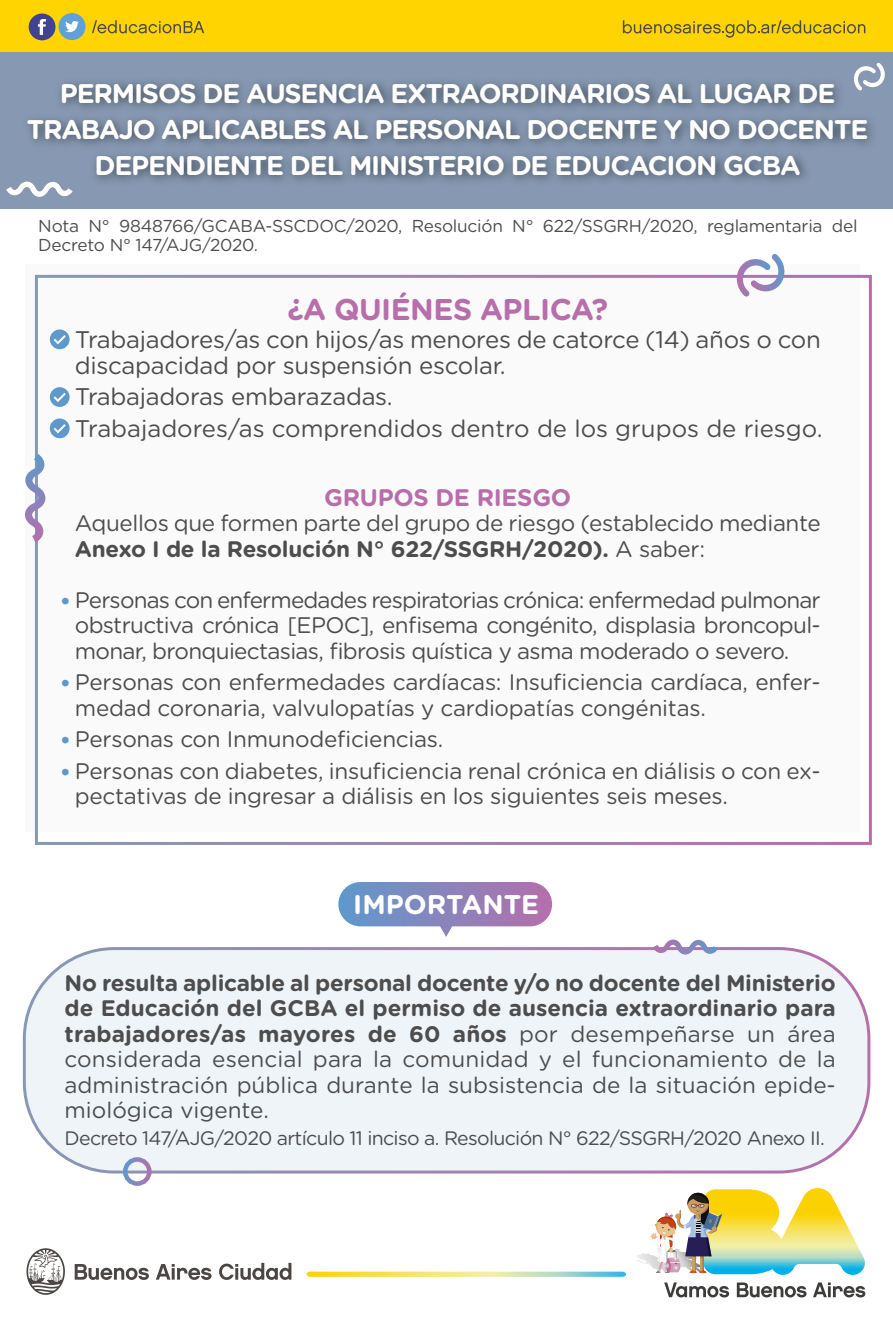
<style>
.page{position:relative;width:893px;height:1320px;background:#fff}
.page>*{position:absolute;margin:0;border:0;box-sizing:border-box;transform-origin:0 0}
.t1{font:700 30px "Gotham Rounded";letter-spacing:-.02em;color:#b76eab}
.t2{font:700 27px/36px "Gotham Rounded";letter-spacing:-.045em;color:#fff;text-align:center}
.t3{font:700 27px "Gotham Rounded";color:#fff}
.t4{font:24px/25.5px "Gotham Rounded";letter-spacing:-.01em;color:#4d4d4d}
.t5{font:700 24px "Gotham Rounded";letter-spacing:-.01em;color:#b76eab}
.t6{font:22.5px/25.5px "Gotham Rounded";letter-spacing:-.01em;color:#4d4d4d}
.t7{font:19.5px "Gotham Rounded";letter-spacing:-.035em;color:#4d4d4d}
.t8{font:17.25px/19.5px "Gotham Rounded";letter-spacing:-.015em;color:#4d4d4d}
.s1{font-weight:700}
.s2{font-weight:700;color:#5e99cc}
</style>
<div class="page">
<div style="left:24px;top:949px;width:845px;height:223px;background:#eff4f9;border-radius:90px"></div>
<div style="left:23px;top:947px;width:847px;height:226px;border:3px solid #fff;border-radius:90px"></div>
<div style="left:25px;top:264px;width:834px;height:567px;background:#fbfafa"></div>
<div style="left:35px;top:275px;width:837px;height:570px;border:3px solid #fff"></div>
<div style="left:0;top:51px;width:893px;height:157px;background:#8799b2"></div>
<img style="left:14px;top:81px;width:877px;height:128px">
<div style="left:123px;top:1157px;width:29px;height:29px;border:4px solid #fff;border-radius:50%"></div>
<svg style="left:50px;top:329px;width:20px;height:20px"></svg>
<svg style="left:50px;top:387px;width:20px;height:20px"></svg>
<svg style="left:50px;top:418px;width:20px;height:20px"></svg>
<svg style="left:653px;top:939px;width:65px;height:16px"></svg>
<svg style="left:338px;top:882px;width:214px;height:55px"></svg>
<svg style="left:852px;top:63px;width:34px;height:28px"></svg>
<svg style="left:6px;top:182px;width:67px;height:15px"></svg>
<svg style="left:734px;top:254px;width:53px;height:43px"></svg>
<svg style="left:25px;top:454px;width:21px;height:88px"></svg>
<svg style="left:306px;top:1272px;width:320px;height:5px;background:#d4dc8c"></svg>
<svg style="left:75px;top:1264px;width:74px;height:16px"></svg>
<svg style="left:156px;top:1264px;width:56px;height:16px"></svg>
<svg style="left:219px;top:1263px;width:72px;height:17px"></svg>
<svg style="left:26px;top:1248px;width:39px;height:47px"></svg>
<svg style="left:664px;top:1282px;width:65px;height:15px"></svg>
<svg style="left:737px;top:1282px;width:69px;height:15px"></svg>
<svg style="left:813px;top:1282px;width:52px;height:15px"></svg>
<svg style="left:636px;top:1188px;width:229px;height:87px"></svg>
<div style="left:0;top:1px;width:893px;height:51px;background:#ffd400"></div>
<div style="left:29px;top:14px;width:26px;height:26px;background:#424293;border-radius:50%"></div>
<svg style="left:38px;top:19px;width:8px;height:16px"></svg>
<div style="left:59px;top:13px;width:26px;height:27px;background:#60a1d8;border-radius:13px"></div>
<svg style="left:65px;top:21px;width:14px;height:11px"></svg>
<svg style="left:623px;top:20px;width:242px;height:18px"></svg>
<svg style="left:92px;top:20px;width:112px;height:13px"></svg>
<p class="t2" style="left:27px;top:74px;width:843px">PERMISOS DE AUSENCIA EXTRAORDINARIOS AL LUGAR DE<br>TRABAJO APLICABLES AL PERSONAL DOCENTE Y NO DOCENTE<br>DEPENDIENTE DEL MINISTERIO DE EDUCACION GCBA</p>
<p class="t8" style="left:38px;top:215px;width:821px">Nota N° 9848766/GCABA-SSCDOC/2020, Resolución N° 622/SSGRH/2020, reglamentaria del<br>Decreto N° 147/AJG/2020.</p>
<h1 class="t1" style="left:287px;top:287px;width:322px">¿A QUIÉNES APLICA?</h1>
<p class="t4" style="left:75px;top:326px;width:747px">Trabajadores/as con hijos/as menores de catorce (14) años o con discapacidad por suspensión escolar.</p>
<p class="t4" style="left:75px;top:380px;width:749px;line-height:31.5px">Trabajadoras embarazadas.<br>Trabajadores/as comprendidos dentro de los grupos de riesgo.</p>
<p class="t5" style="left:324px;top:479px;width:248px">GRUPOS DE RIESGO</p>
<p class="t6" style="left:75px;top:509px;width:747px">Aquellos que formen parte del grupo de riesgo (establecido mediante<br><span class="s1">Anexo I de la Resolución N° 622/SSGRH/2020).</span> A saber:</p>
<p class="t6" style="left:75px;top:586px;width:747px;text-align:justify;text-indent:-15px"><span class="s2">•</span> Personas con enfermedades respiratorias crónica: enfermedad pulmonar obstructiva crónica [EPOC], enfisema congénito, displasia broncopul&shy;monar, bronquiectasias, fibrosis quística y asma moderado o severo.</p>
<p class="t6" style="left:75px;top:668px;width:747px;text-indent:-15px"><span class="s2">•</span> Personas con enfermedades cardíacas: Insuficiencia cardíaca, enfer&shy;medad coronaria, valvulopatías y cardiopatías congénitas.</p>
<p class="t6" style="left:60px;top:725px;width:385px"><span class="s2">•</span> Personas con Inmunodeficiencias.</p>
<p class="t6" style="left:75px;top:757px;width:747px;text-indent:-15px"><span class="s2">•</span> Personas con diabetes, insuficiencia renal crónica en diálisis o con ex&shy;pectativas de ingresar a diálisis en los siguientes seis meses.</p>
<p class="t3" style="left:353px;top:885px;width:188px">IMPORTANTE</p>
<p class="t6" style="left:65px;top:969px;width:773px;text-align:justify"><span class="s1">No resulta aplicable al personal docente y/o no docente del Ministerio de Educación del GCBA el permiso de ausencia extraordinario para trabajadores/as mayores de 60 años</span> por desempeñarse un área considerada esencial para la comunidad y el funcionamiento de la administración pública durante la subsistencia de la situación epide&shy;miológica vigente.</p>
<p class="t7" style="left:65px;top:1125px;width:762px">Decreto 147/AJG/2020 artículo 11 inciso a. Resolución N° 622/SSGRH/2020 Anexo II.</p>
</div>
